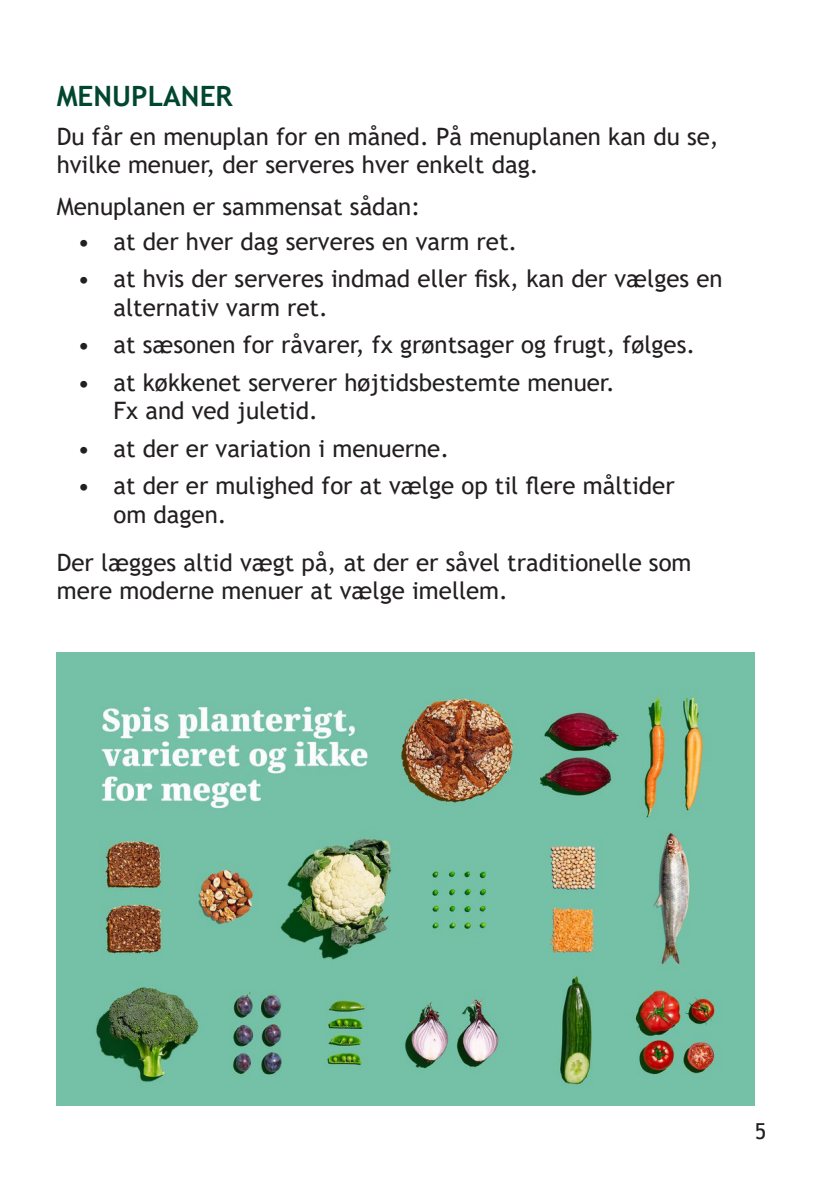
<style>
.page{position:relative;width:840px;height:1191px;background:#fff}
.page>*{position:absolute;margin:0;border:0;box-sizing:border-box;transform-origin:0 0}
.Overskrift{font:700 28px "Trebuchet MS";color:#004630}
.Brød{font:24px/28.8px "Trebuchet MS";color:#231f20}
.t1{font:22px "Trebuchet MS";color:#231f20}
</style>
<div class="page">
<img style="left:57px;top:652px;width:697px;height:454px">
<p class="Overskrift" style="left:57px;top:78px;width:177px">MENUPLANER</p>
<p class="Brød" style="left:57px;top:122px;width:663px;line-height:28px">Du får en menuplan for en måned. På menuplanen kan du se, hvilke menuer, der serveres hver enkelt dag.</p>
<p class="Brød" style="left:57px;top:192px;width:365px">Menuplanen er sammensat sådan:</p>
<p class="Brød" style="left:77px;top:227px;width:441px">• at der hver dag serveres en varm ret.</p>
<p class="Brød" style="left:113px;top:264px;width:610px;text-indent:-36px">• at hvis der serveres indmad eller fisk, kan der vælges en alternativ varm ret.</p>
<p class="Brød" style="left:77px;top:330px;width:619px">• at sæsonen for råvarer, fx grøntsager og frugt, følges.</p>
<p class="Brød" style="left:113px;top:367px;width:503px;text-indent:-36px">• at køkkenet serverer højtidsbestemte menuer.<br>Fx and ved juletid.</p>
<p class="Brød" style="left:77px;top:433px;width:373px">• at der er variation i menuerne.</p>
<p class="Brød" style="left:113px;top:471px;width:562px;text-indent:-36px">• at der er mulighed for at vælge op til flere måltider om dagen.</p>
<p class="Brød" style="left:57px;top:548px;width:636px;line-height:28px">Der lægges altid vægt på, at der er såvel traditionelle som mere moderne menuer at vælge imellem.</p>
<p class="t1" style="left:754px;top:1117px;width:13px">5</p>
</div>
